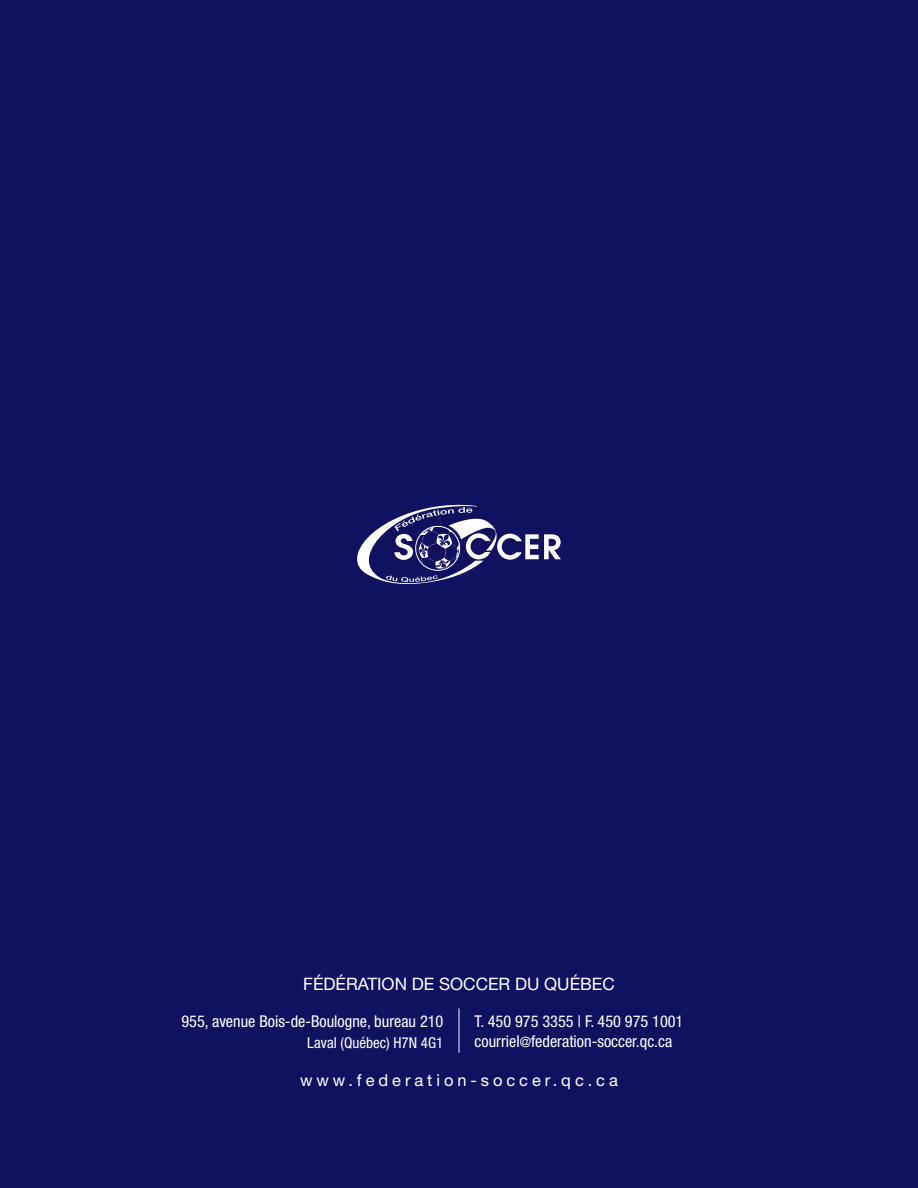
<style>
.page{position:relative;width:918px;height:1188px;background:#11125f}
.page>*{position:absolute;margin:0;border:0;box-sizing:border-box;transform-origin:0 0}
.t1{font:17.1px "Helvetica Neue";color:#fff}
.t2{font:16.5px "Helvetica Neue";letter-spacing:.24em;color:#fff}
.t3{font:condensed 16.2px/20.2px "Helvetica Neue";color:#fff}
.t4{font:condensed 15.15px "Helvetica Neue";color:#fff}
.s1{font-size:14.25px}
</style>
<div class="page">
<svg style="left:357px;top:505px;width:204px;height:79px"></svg>
<hr style="left:459px;top:1008px;width:1px;height:45px;background:#fff">
<p class="t1" style="left:303px;top:974px;width:313px">FÉDÉRATION DE SOCCER DU QUÉBEC</p>
<p class="t3" style="left:181px;top:1011px;width:264px">955, avenue Bois-de-Boulogne, bureau 210</p>
<p class="t4" style="left:307px;top:1033px;width:138px">Laval (Québec) h7n 4g1</p>
<p class="t3" style="left:475px;top:1011px;width:210px">T. 450 975 3355 | F. 450 975 1001 courriel<span class="s1">@</span>federation-soccer.qc.ca</p>
<p class="t2" style="left:300px;top:1070px;width:319px">www.federation-soccer.qc.ca</p>
</div>
